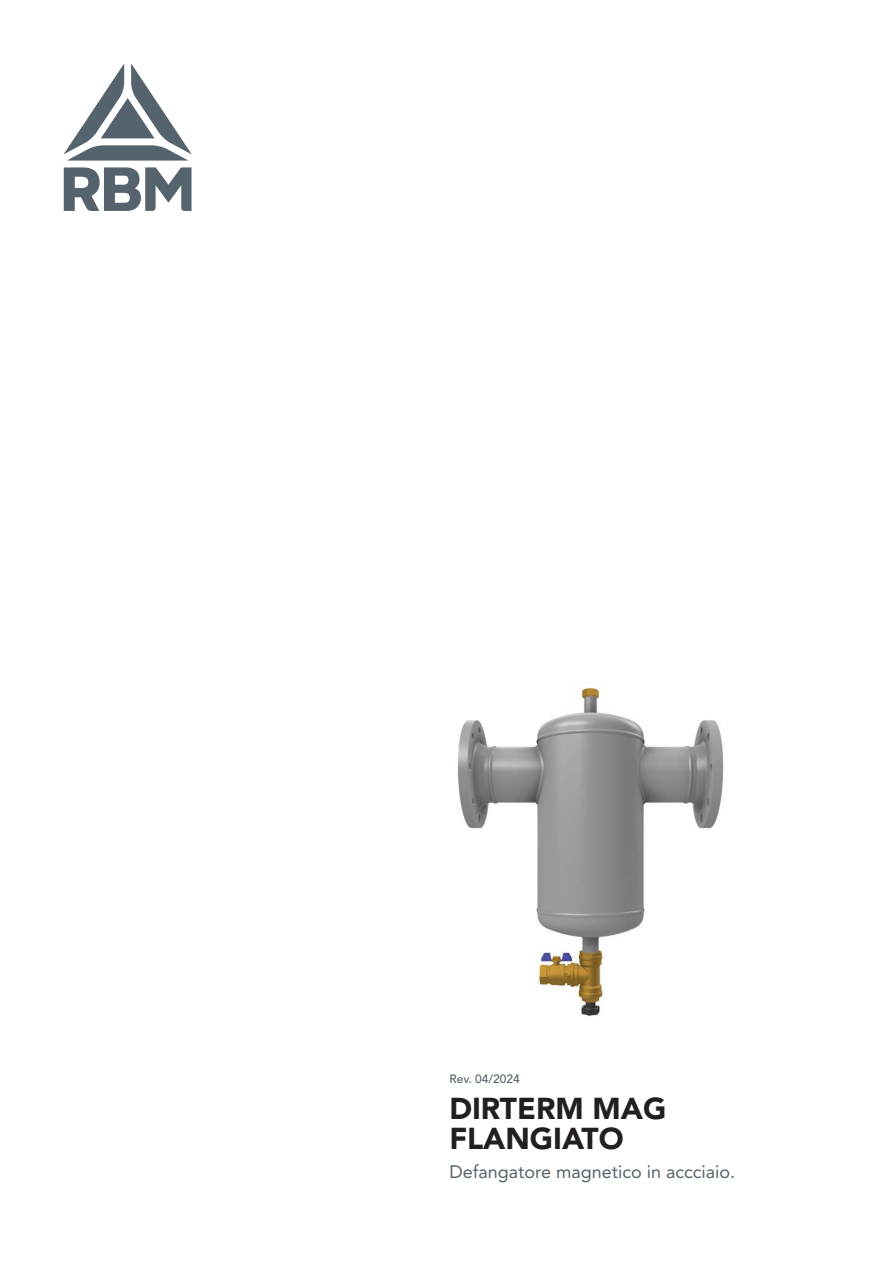
<style>
.page{position:relative;width:893px;height:1263px;background:#fff}
.page>*{position:absolute;margin:0;border:0;box-sizing:border-box;transform-origin:0 0}
.t1{font:900 30px "Avenir LT Pro";color:#231f20}
.t2{font:18px "Avenir LT Pro";color:#55636c}
.t3{font:500 12px "Avenir LT Pro";color:#54626c}
</style>
<div class="page">
<img style="left:457px;top:686px;width:267px;height:330px">
<svg style="left:64px;top:64px;width:128px;height:97px"></svg>
<svg style="left:64px;top:167px;width:128px;height:44px"></svg>
<p class="t3" style="left:449px;top:1072px;width:72px">Rev. 04/2024</p>
<p class="t1" style="left:449px;top:1090px;width:219px">DIRTERM MAG</p>
<p class="t1" style="left:449px;top:1120px;width:176px">FLANGIATO</p>
<p class="t2" style="left:449px;top:1161px;width:287px">Defangatore magnetico in accciaio.</p>
</div>
